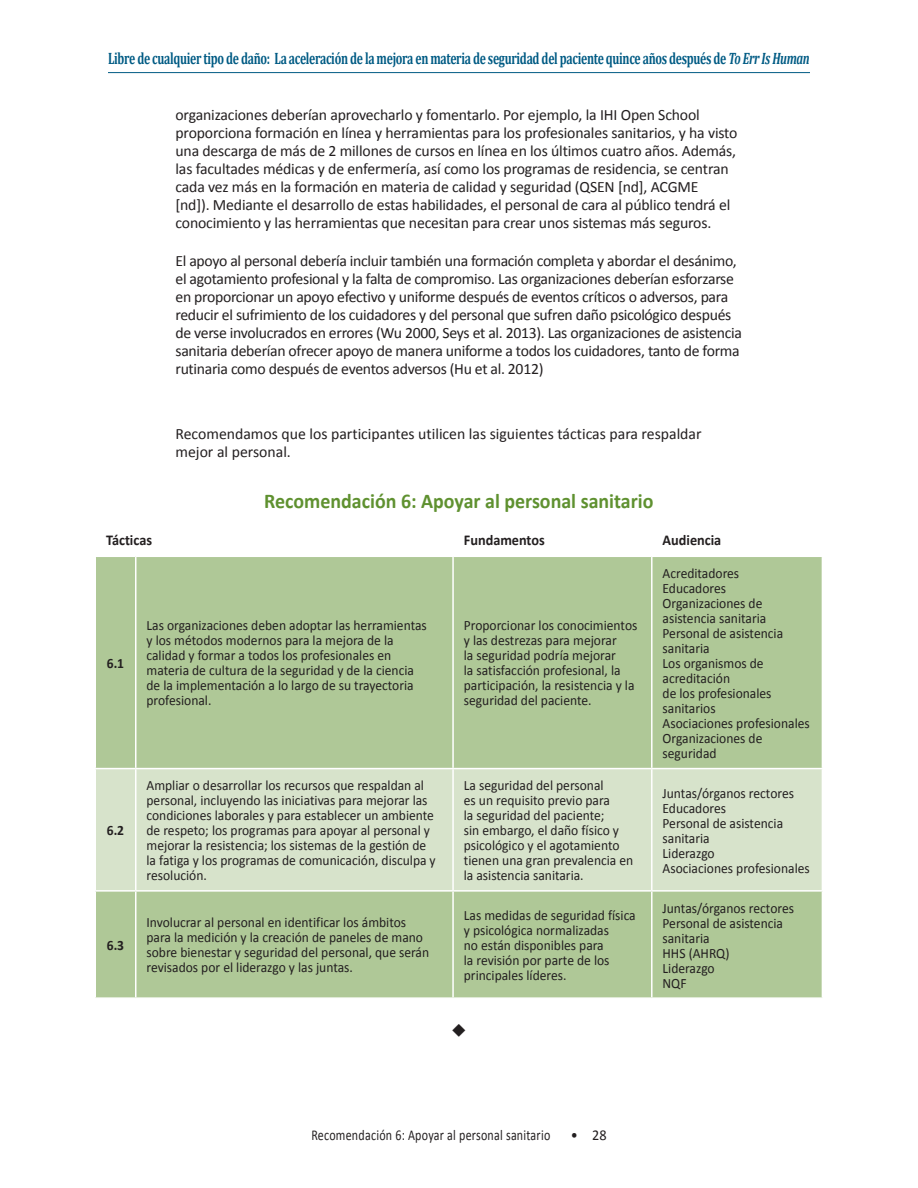
<style>
.page{position:relative;width:918px;height:1188px;background:#fff}
.page>*{position:absolute;margin:0;border:0;box-sizing:border-box;transform-origin:0 0}
.t1{font:700 21px "Calibri";color:#5f9130;scale:.95 1}
.t2{font:700 16.5px "Cambria";letter-spacing:-.025em;color:#005b84;scale:.71 1}
.t3{font:15.75px/18px "Calibri";letter-spacing:-.02em;color:#231f20}
.t4{font:15.75px/18px "Calibri";color:#231f20}
.t5{font:15px "Calibri";letter-spacing:.02em;color:#231f20;scale:.8 1}
.t6{font:700 15px "Calibri";color:#231f20;scale:.95 1}
.t7{font:15px "Calibri";letter-spacing:.02em;color:#231f20;scale:.95 1}
.t8{font:14.25px/15px "Calibri";color:#231f20;scale:.95 1}
.t9{font:700 14.25px "Calibri";color:#231f20;scale:.95 1}
.s1{font-style:italic}
</style>
<div class="page">
<hr style="left:108px;top:72px;width:702px;height:1px;background:#005b84">
<div style="left:96px;top:557px;width:726px;height:440px;background:#afc897"></div>
<div style="left:96px;top:769px;width:726px;height:121px;background:#d7e3cb"></div>
<hr style="left:135px;top:557px;width:1px;height:211px;background:#fff">
<hr style="left:452px;top:557px;width:2px;height:211px;background:#fff">
<hr style="left:651px;top:557px;width:2px;height:211px;background:#fff">
<hr style="left:94px;top:768px;width:42px;height:1px;background:#fff">
<hr style="left:136px;top:768px;width:317px;height:1px;background:#fff">
<hr style="left:135px;top:769px;width:1px;height:121px;background:#fff">
<hr style="left:453px;top:768px;width:199px;height:1px;background:#fff">
<hr style="left:452px;top:769px;width:2px;height:121px;background:#fff">
<hr style="left:652px;top:768px;width:171px;height:1px;background:#fff">
<hr style="left:651px;top:769px;width:2px;height:121px;background:#fff">
<hr style="left:94px;top:890px;width:42px;height:2px;background:#fff">
<hr style="left:136px;top:890px;width:317px;height:2px;background:#fff">
<hr style="left:135px;top:892px;width:1px;height:105px;background:#fff">
<hr style="left:453px;top:890px;width:199px;height:2px;background:#fff">
<hr style="left:452px;top:892px;width:2px;height:105px;background:#fff">
<hr style="left:652px;top:890px;width:171px;height:2px;background:#fff">
<hr style="left:651px;top:892px;width:2px;height:105px;background:#fff">
<p class="t2" style="left:108px;top:47px;width:990px">Libre de cualquier tipo de daño: La aceleración de la mejora en materia de seguridad del paciente quince años después de <span class="s1">To Err Is Human</span></p>
<p class="t3" style="left:176px;top:106px;width:564px">organizaciones deberían aprovecharlo y fomentarlo. Por ejemplo, la IHI Open School proporciona formación en línea y herramientas para los profesionales sanitarios, y ha visto una descarga de más de 2 millones de cursos en línea en los últimos cuatro años. Además, las facultades médicas y de enfermería, así como los programas de residencia, se centran cada vez más en la formación en materia de calidad y seguridad (QSEN [nd], ACGME<br>[nd]). Mediante el desarrollo de estas habilidades, el personal de cara al público tendrá el conocimiento y las herramientas que necesitan para crear unos sistemas más seguros.</p>
<p class="t3" style="left:176px;top:252px;width:568px">El apoyo al personal debería incluir también una formación completa y abordar el desánimo, el agotamiento profesional y la falta de compromiso. Las organizaciones deberían esforzarse en proporcionar un apoyo efectivo y uniforme después de eventos críticos o adversos, para reducir el sufrimiento de los cuidadores y del personal que sufren daño psicológico después de verse involucrados en errores (Wu 2000, Seys et al. 2013). Las organizaciones de asistencia sanitaria deberían ofrecer apoyo de manera uniforme a todos los cuidadores, tanto de forma rutinaria como después de eventos adversos (Hu et al. 2012)</p>
<p class="t4" style="left:176px;top:425px;width:528px">Recomendamos que los participantes utilicen las siguientes tácticas para respaldar mejor al personal.</p>
<h1 class="t1" style="left:264px;top:488px;width:411px">Recomendación 6: Apoyar al personal sanitario</h1>
<p class="t6" style="left:106px;top:531px;width:50px">Tácticas</p>
<p class="t6" style="left:464px;top:531px;width:87px">Fundamentos</p>
<p class="t6" style="left:663px;top:531px;width:63px">Audiencia</p>
<p class="t9" style="left:107px;top:654px;width:20px">6.1</p>
<p class="t9" style="left:107px;top:821px;width:20px">6.2</p>
<p class="t9" style="left:107px;top:936px;width:20px">6.3</p>
<p class="t8" style="left:147px;top:618px;width:297px">Las organizaciones deben adoptar las herramientas y los métodos modernos para la mejora de la calidad y formar a todos los profesionales en materia de cultura de la seguridad y de la ciencia de la implementación a lo largo de su trayectoria profesional.</p>
<p class="t8" style="left:464px;top:618px;width:184px">Proporcionar los conocimientos y las destrezas para mejorar<br>la seguridad podría mejorar<br>la satisfacción profesional, la participación, la resistencia y la seguridad del paciente.</p>
<p class="t8" style="left:663px;top:566px;width:157px">Acreditadores<br>Educadores<br>Organizaciones de asistencia sanitaria<br>Personal de asistencia sanitaria<br>Los organismos de acreditación<br>de los profesionales sanitarios<br>Asociaciones profesionales<br>Organizaciones de seguridad</p>
<p class="t8" style="left:147px;top:778px;width:306px">Ampliar o desarrollar los recursos que respaldan al personal, incluyendo las iniciativas para mejorar las condiciones laborales y para establecer un ambiente de respeto; los programas para apoyar al personal y mejorar la resistencia; los sistemas de la gestión de la fatiga y los programas de comunicación, disculpa y resolución.</p>
<p class="t8" style="left:464px;top:778px;width:180px">La seguridad del personal<br>es un requisito previo para<br>la seguridad del paciente;<br>sin embargo, el daño físico y psicológico y el agotamiento tienen una gran prevalencia en la asistencia sanitaria.</p>
<p class="t8" style="left:663px;top:785px;width:157px">Juntas/órganos rectores<br>Educadores<br>Personal de asistencia sanitaria<br>Liderazgo<br>Asociaciones profesionales</p>
<p class="t8" style="left:147px;top:915px;width:299px">Involucrar al personal en identificar los ámbitos para la medición y la creación de paneles de mano sobre bienestar y seguridad del personal, que serán revisados por el liderazgo y las juntas.</p>
<p class="t8" style="left:464px;top:908px;width:183px">Las medidas de seguridad física y psicológica normalizadas<br>no están disponibles para<br>la revisión por parte de los principales líderes.</p>
<p class="t8" style="left:663px;top:900px;width:140px">Juntas/órganos rectores<br>Personal de asistencia sanitaria<br>HHS (AHRQ)<br>Liderazgo<br>NQF</p>
<p class="t5" style="left:311px;top:1125px;width:300px">Recomendación 6: Apoyar al personal sanitario</p>
<p class="t7" style="left:571px;top:1125px;width:39px">• 28</p>
</div>
